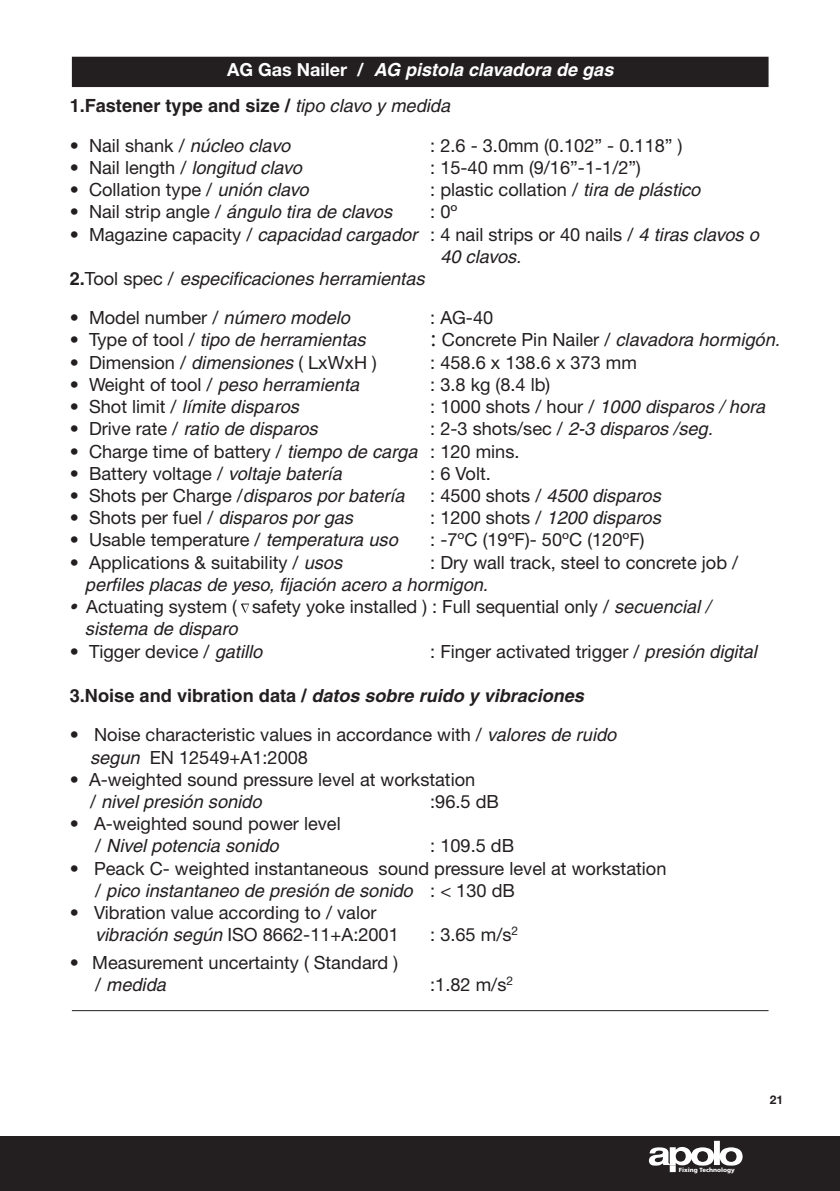
<style>
.page{position:relative;width:840px;height:1191px;background:#fff}
.page>*{position:absolute;margin:0;border:0;box-sizing:border-box;transform-origin:0 0}
.t1{font:18.2px/22.2px "Helvetica Neue";color:#231f20}
.t2{font:italic 18.2px "Helvetica";color:#231f20}
.t3{font:700 18.2px "Helvetica";color:#231f20}
.t4{font:italic 700 18px "Helvetica";color:#231f20}
.t5{font:italic 700 18px "Helvetica";color:#fff}
.t6{font:700 12px "Helvetica Neue";color:#231f20}
.t7{font:900 6px "Frutiger";color:#fff}
.s1{font-family:"Helvetica Neue";font-style:normal}
.s2{font-weight:400;font-style:italic}
.s3{font-family:"Helvetica";font-style:italic}
.s4{font-weight:700;font-style:normal}
.s5{font-family:"Times";font-size:24px}
.s6{font-style:normal;font-size:18.2px}
</style>
<div class="page">
<div style="left:0;top:1136px;width:839px;height:55px;background:#231f20"></div>
<svg style="left:648px;top:1140px;width:94px;height:32px"></svg>
<div style="left:73px;top:58px;width:694px;height:28px;background:#231f20"></div>
<div style="left:72px;top:57px;width:696px;height:30px;border:2px solid #231f20"></div>
<hr style="left:72px;top:1010px;width:696px;height:1px;background:#231f20">
<svg style="left:241px;top:603px;width:8px;height:10px"></svg>
<p class="t5" style="left:227px;top:58px;width:387px"><span class="s1">AG Gas Nailer /</span> AG pistola clavadora de gas</p>
<p class="t3" style="left:70px;top:95px;width:381px">1.Fastener type and size / <span class="s2">tipo clavo y medida</span></p>
<p class="t1" style="left:70px;top:134px;width:222px">• Nail shank / <span class="s3">núcleo clavo</span></p>
<p class="t1" style="left:430px;top:134px;width:254px">: 2.6 - 3.0mm (0.102” - 0.118” )</p>
<p class="t2" style="left:70px;top:157px;width:233px"><span class="s1">• Nail length /</span> longitud clavo</p>
<p class="t1" style="left:430px;top:156px;width:212px">: 15-40 mm (9/16”-1-1/2”)</p>
<p class="t1" style="left:70px;top:178px;width:240px">• Collation type / <span class="s3">unión clavo</span></p>
<p class="t1" style="left:430px;top:178px;width:271px">: plastic collation / <span class="s3">tira de plástico</span></p>
<p class="t2" style="left:70px;top:201px;width:323px"><span class="s1">• Nail strip angle /</span> ángulo tira de clavos</p>
<p class="t1" style="left:430px;top:200px;width:29px">: 0º</p>
<p class="t1" style="left:70px;top:223px;width:690px">• Magazine capacity / <span class="s3">capacidad cargador</span> : 4 nail strips or 40 nails / <span class="s3">4 tiras clavos o</span></p>
<p class="t2" style="left:440px;top:246px;width:82px">40 clavos.</p>
<p class="t2" style="left:70px;top:268px;width:356px"><span class="s4">2.</span><span class="s1">Tool spec /</span> especificaciones herramientas</p>
<p class="t1" style="left:70px;top:306px;width:281px">• Model number / <span class="s3">número modelo</span></p>
<p class="t1" style="left:430px;top:306px;width:64px">: AG-40</p>
<p class="t2" style="left:70px;top:329px;width:297px"><span class="s1">• Type of tool /</span> tipo de herramientas</p>
<p class="t1" style="left:430px;top:328px;width:351px"><span class="s5">:</span> Concrete Pin Nailer / <span class="s3">clavadora hormigón.</span></p>
<p class="t1" style="left:70px;top:351px;width:308px">• Dimension / <span class="s3">dimensiones</span> ( LxWxH )</p>
<p class="t1" style="left:430px;top:351px;width:208px">: 458.6 x 138.6 x 373 mm</p>
<p class="t2" style="left:70px;top:374px;width:291px"><span class="s1">• Weight of tool /</span> peso herramienta</p>
<p class="t1" style="left:430px;top:373px;width:121px">: 3.8 kg (8.4 lb)</p>
<p class="t2" style="left:70px;top:396px;width:230px"><span class="s1">• Shot limit /</span> límite disparos</p>
<p class="t2" style="left:430px;top:396px;width:336px"><span class="s1">: 1000 shots / hour /</span> 1000 disparos / hora</p>
<p class="t2" style="left:70px;top:418px;width:249px"><span class="s1">• Drive rate /</span> ratio de disparos</p>
<p class="t2" style="left:430px;top:418px;width:284px"><span class="s1">: 2-3 shots/sec /</span> 2-3 disparos /seg.</p>
<p class="t1" style="left:70px;top:440px;width:451px">• Charge time of battery / <span class="s3">tiempo de carga</span> : 120 mins.</p>
<p class="t1" style="left:70px;top:462px;width:273px">• Battery voltage / <span class="s3">voltaje batería</span></p>
<p class="t1" style="left:430px;top:462px;width:62px">: 6 Volt.</p>
<p class="t2" style="left:70px;top:485px;width:336px"><span class="s1">• Shots per Charge /</span>disparos por batería</p>
<p class="t2" style="left:430px;top:485px;width:232px"><span class="s1">: 4500 shots /</span> 4500 disparos</p>
<p class="t1" style="left:70px;top:506px;width:284px">• Shots per fuel / <span class="s3">disparos por gas</span></p>
<p class="t2" style="left:430px;top:507px;width:232px"><span class="s1">: 1200 shots /</span> 1200 disparos</p>
<p class="t1" style="left:70px;top:528px;width:329px">• Usable temperature / <span class="s3">temperatura uso</span></p>
<p class="t1" style="left:430px;top:528px;width:216px">: -7ºC (19ºF)- 50ºC (120ºF)</p>
<p class="t1" style="left:70px;top:551px;width:274px">• Applications &amp; suitability / <span class="s3">usos</span></p>
<p class="t1" style="left:430px;top:551px;width:309px">: Dry wall track, steel to concrete job /</p>
<p class="t2" style="left:85px;top:574px;width:404px">perfiles placas de yeso, fijación acero a hormigon.</p>
<p class="t1" style="left:70px;top:595px;width:641px"><span class="s3">•</span> Actuating system ( safety yoke installed ) : Full sequential only / <span class="s3">secuencial /</span></p>
<p class="t2" style="left:85px;top:618px;width:154px">sistema de disparo</p>
<p class="t1" style="left:70px;top:640px;width:194px">• Tigger device / <span class="s3">gatillo</span></p>
<p class="t1" style="left:430px;top:640px;width:328px">: Finger activated trigger / <span class="s3">presión digital</span></p>
<p class="t4" style="left:70px;top:685px;width:515px"><span class="s6">3.Noise and vibration data /</span> datos sobre ruido y vibraciones</p>
<p class="t1" style="left:90px;top:723px;width:527px;text-indent:-20px">• Noise characteristic values in accordance with / <span class="s3">valores de ruido segun</span> EN 12549+A1:2008</p>
<p class="t1" style="left:70px;top:768px;width:407px">• A-weighted sound pressure level at workstation</p>
<p class="t2" style="left:90px;top:791px;width:173px"><span class="s1">/</span> nivel presión sonido</p>
<p class="t1" style="left:430px;top:790px;width:70px">:96.5 dB</p>
<p class="t1" style="left:70px;top:812px;width:272px">• A-weighted sound power level</p>
<p class="t2" style="left:95px;top:835px;width:185px"><span class="s1">/</span> Nivel potencia sonido</p>
<p class="t1" style="left:430px;top:834px;width:85px">: 109.5 dB</p>
<p class="t1" style="left:70px;top:857px;width:597px">• Peack C- weighted instantaneous sound pressure level at workstation</p>
<p class="t2" style="left:95px;top:880px;width:421px"><span class="s1">/</span> pico instantaneo de presión de sonido <span class="s1">: &lt; 130 dB</span></p>
<p class="t1" style="left:95px;top:901px;width:305px;text-indent:-25px">• Vibration value according to / valor <span class="s3">vibración según</span> ISO 8662-11+A:2001</p>
<p class="t1" style="left:430px;top:923px;width:89px">: 3.65 m/s<sup>2</sup></p>
<p class="t1" style="left:70px;top:951px;width:329px">• Measurement uncertainty ( Standard )</p>
<p class="t2" style="left:95px;top:974px;width:72px"><span class="s1">/</span> medida</p>
<p class="t1" style="left:430px;top:973px;width:84px">:1.82 m/s<sup>2</sup></p>
<p class="t7" style="left:648px;top:1166px;width:57px">Fixing Technology</p>
<p class="t7" style="left:678px;top:1166px;width:57px">Fixing Technology</p>
<p class="t6" style="left:769px;top:1091px;width:15px">21</p>
</div>
